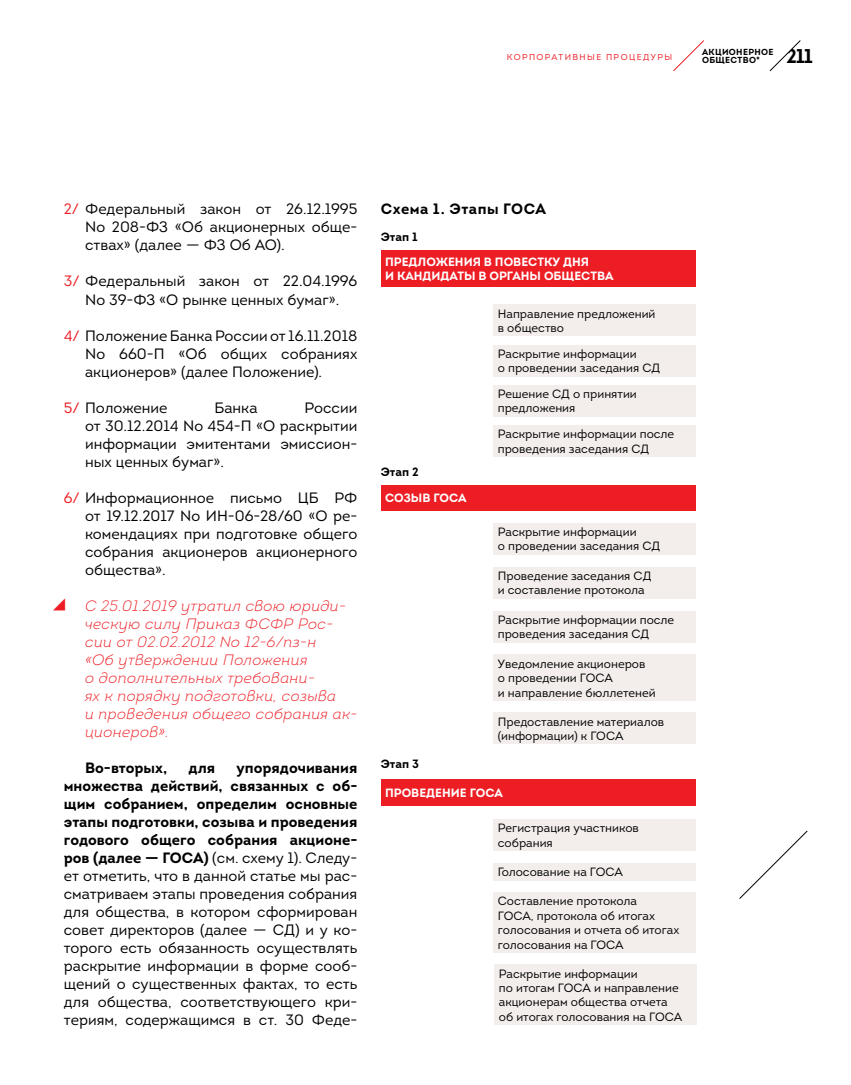
<style>
.page{position:relative;width:851px;height:1085px;background:#fff}
.page>*{position:absolute;margin:0;border:0;box-sizing:border-box;transform-origin:0 0}
.t1{font:700 19.8px "Intro";color:#000}
.t2{font:15px/18px "Intro";color:#000;text-align:justify}
.t3{font:italic 300 15px/18px "Intro";letter-spacing:.025em;color:#ed1d24}
.t4{font:700 15px "Intro";letter-spacing:.02em;color:#000}
.t5{font:700 15px "Intro";color:#000}
.t6{font:12px/14.4px "Intro";color:#000}
.t7{font:700 12px/14.4px "Intro";color:#fff}
.t8{font:700 12px "Intro";color:#000}
.t9{font:12px "Koz Min Pro";color:#ed1d24}
.t10{font:700 8.7px "Intro";letter-spacing:.035em;color:#000}
.t11{font:8.55px "Intro";letter-spacing:.165em;color:#ed1d24}
.s1{color:#ed1d24}
.s2{font-weight:700}
</style>
<div class="page">
<svg style="left:769px;top:40px;width:32px;height:32px"></svg>
<svg style="left:673px;top:40px;width:31px;height:32px"></svg>
<svg style="left:739px;top:830px;width:69px;height:69px"></svg>
<div style="left:381px;top:250px;width:314px;height:36px;background:#ed1d24"></div>
<div style="left:493px;top:304px;width:202px;height:32px;background:#f3eeec"></div>
<div style="left:493px;top:344px;width:202px;height:32px;background:#f3eeec"></div>
<div style="left:493px;top:384px;width:202px;height:32px;background:#f3eeec"></div>
<div style="left:493px;top:425px;width:202px;height:31px;background:#f3eeec"></div>
<div style="left:381px;top:485px;width:314px;height:25px;background:#ed1d24"></div>
<div style="left:493px;top:522px;width:202px;height:32px;background:#f3eeec"></div>
<div style="left:493px;top:566px;width:202px;height:32px;background:#f3eeec"></div>
<div style="left:493px;top:610px;width:202px;height:32px;background:#f3eeec"></div>
<div style="left:493px;top:654px;width:202px;height:46px;background:#f3eeec"></div>
<div style="left:493px;top:712px;width:202px;height:32px;background:#f3eeec"></div>
<div style="left:493px;top:819px;width:202px;height:32px;background:#f3eeec"></div>
<div style="left:381px;top:779px;width:314px;height:26px;background:#ed1d24"></div>
<div style="left:493px;top:862px;width:202px;height:18px;background:#f3eeec"></div>
<div style="left:493px;top:892px;width:202px;height:60px;background:#f3eeec"></div>
<div style="left:494px;top:964px;width:202px;height:60px;background:#f3eeec"></div>
<p class="t10" style="left:702px;top:47px;width:73px">АКЦИОНЕРНОЕ</p>
<p class="t11" style="left:506px;top:52px;width:167px">КОРПОРАТИВНЫЕ ПРОЦЕДУРЫ</p>
<p class="t10" style="left:702px;top:55px;width:60px">ОБЩЕСТВО*</p>
<h1 class="t1" style="left:786px;top:44px;width:28px">211</h1>
<p class="t2" style="left:85px;top:200px;width:274px;text-indent:-21px"><span class="s1">2/</span> Федеральный закон от 26.12.1995 № 208‑ФЗ «Об акционерных обще&shy;ствах» (далее — ФЗ Об АО).</p>
<p class="t2" style="left:64px;top:272px;width:295px;text-align:center"><span class="s1">3/</span> Федеральный закон от 22.04.1996 № 39‑ФЗ «О рынке ценных бумаг».</p>
<p class="t2" style="left:85px;top:326px;width:274px;text-indent:-21px"><span class="s1">4/</span> Положение Банка России от 16.11.2018 № 660‑П «Об общих собраниях акционеров» (далее Положение).</p>
<p class="t2" style="left:64px;top:398px;width:105px"><span class="s1">5/</span> Положение</p>
<p class="t2" style="left:214px;top:398px;width:44px">Банка</p>
<p class="t2" style="left:85px;top:398px;width:274px;text-indent:219px">России от 30.12.2014 № 454‑П «О раскрытии информации эмитентами эмиссион&shy;ных ценных бумаг».</p>
<p class="t2" style="left:85px;top:488px;width:274px;text-indent:-21px"><span class="s1">6/</span> Информационное письмо ЦБ РФ от 19.12.2017 № ИН-06-28/60 «О ре&shy;комендациях при подготовке общего собрания акционеров акционерного общества».</p>
<p class="t9" style="left:53px;top:596px;width:13px">◢</p>
<p class="t3" style="left:85px;top:596px;width:274px">С 25.01.2019 утратил свою юриди&shy;ческую силу Приказ ФСФР Рос&shy;сии от 02.02.2012 № 12-6/пз-н<br>«Об утверждении Положения<br>о дополнительных требовани-<br>ях к порядку подготовки, созыва<br>и проведения общего собрания ак&shy;ционеров».</p>
<p class="t5" style="left:85px;top:757px;width:84px">Во-вторых,</p>
<p class="t4" style="left:188px;top:757px;width:28px">для</p>
<p class="t2" style="left:64px;top:758px;width:295px;text-indent:173px"><span class="s2">упорядочивания множества действий, связанных с об&shy;щим собранием, определим основные этапы подготовки, созыва и проведения годового общего собрания акционе&shy;ров (далее —ГОСА)</span> (см. схему 1). Следу&shy;ет отметить, что в данной статье мы рас&shy;сматриваем этапы проведения собрания для общества, в котором сформирован совет директоров (далее — СД) и у ко&shy;торого есть обязанность осуществлять раскрытие информации в форме сооб&shy;щений о существенных фактах, то есть для общества, соответствующего кри&shy;териям, содержащимся в ст. 30 Феде-</p>
<p class="t4" style="left:381px;top:199px;width:167px">Схема 1. Этапы ГОСА</p>
<p class="t8" style="left:381px;top:229px;width:38px">Этап 1</p>
<p class="t7" style="left:385px;top:254px;width:230px">ПРЕДЛОЖЕНИЯ В -ПОВЕСТКУ ДНЯ<br>И -КАНДИДАТЫ В -ОРГАНЫ ОБЩЕСТВА</p>
<p class="t6" style="left:497px;top:306px;width:159px">Направление предложений в общество</p>
<p class="t6" style="left:497px;top:346px;width:164px">Раскрытие информации<br>о проведении заседания СД</p>
<p class="t6" style="left:497px;top:386px;width:140px">Решение СД о принятии предложения</p>
<p class="t6" style="left:497px;top:427px;width:178px">Раскрытие информации после проведения заседания СД</p>
<p class="t8" style="left:381px;top:463px;width:39px">Этап 2</p>
<p class="t7" style="left:385px;top:491px;width:83px">СОЗЫВ ГОСА</p>
<p class="t6" style="left:497px;top:524px;width:164px">Раскрытие информации<br>о проведении заседания СД</p>
<p class="t6" style="left:497px;top:568px;width:155px">Проведение заседания СД и составление протокола</p>
<p class="t6" style="left:497px;top:612px;width:178px">Раскрытие информации после проведения заседания СД</p>
<p class="t6" style="left:497px;top:656px;width:159px">Уведомление акционеров<br>о проведении ГОСА<br>и направление бюллетеней</p>
<p class="t6" style="left:497px;top:714px;width:168px">Предоставление материалов (информации) к -ГОСА</p>
<p class="t8" style="left:381px;top:756px;width:40px">Этап 3</p>
<p class="t7" style="left:385px;top:785px;width:119px">ПРОВЕДЕНИЕ ГОСА</p>
<p class="t6" style="left:497px;top:821px;width:143px">Регистрация участников собрания</p>
<p class="t6" style="left:497px;top:864px;width:127px">Голосование на -ГОСА</p>
<p class="t6" style="left:497px;top:894px;width:183px">Составление протокола<br>ГОСА, протокола об итогах голосования и отчета об итогах голосования на -ГОСА</p>
<p class="t6" style="left:499px;top:966px;width:185px">Раскрытие информации<br>по итогам ГОСА и направление акционерам общества отчета об итогах голосования на -ГОСА</p>
</div>
